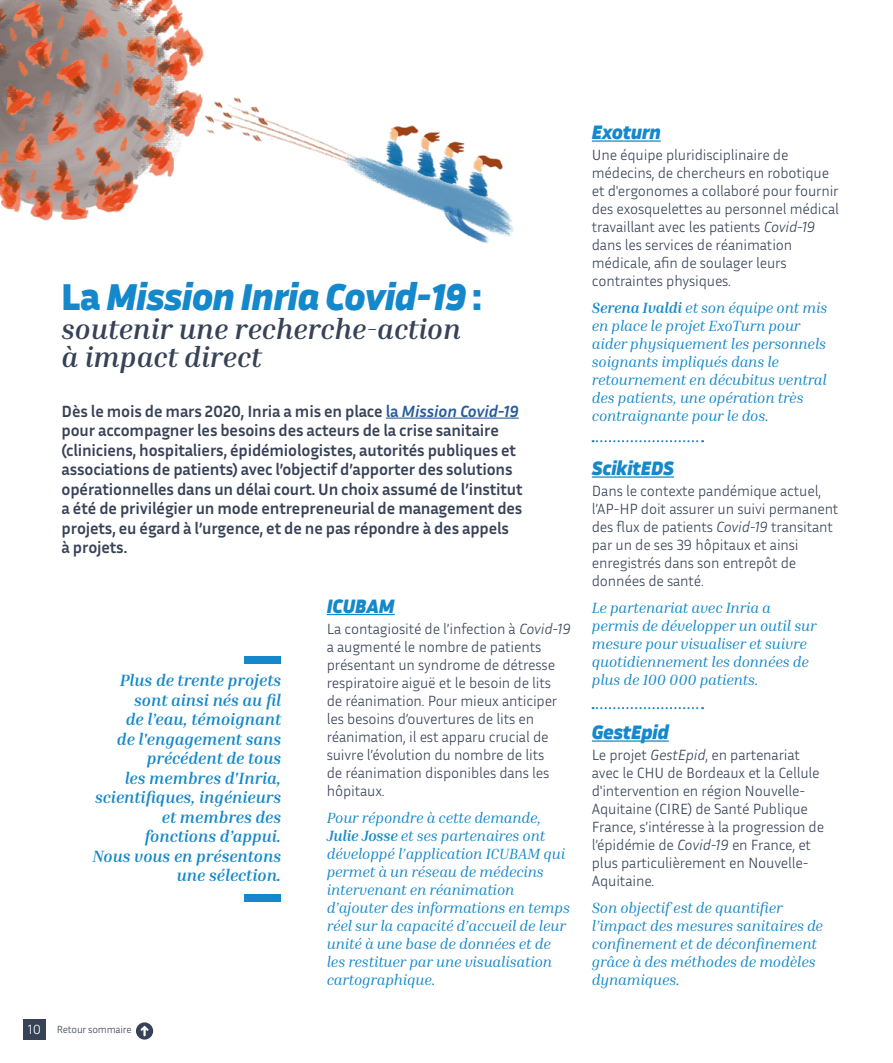
<style>
.page{position:relative;width:893px;height:1063px;background:#fff}
.page>*{position:absolute;margin:0;border:0;box-sizing:border-box;transform-origin:0 0}
.t1{font:italic 800 37.5px "Inria Sans";color:#1488ca}
.t2{font:italic 700 28.5px/28.5px "Inria Serif";color:#384257}
.t3{font:italic 800 19.5px "Inria Sans";color:#1488ca}
.t4{font:700 16.5px/19.5px "Inria Sans";letter-spacing:-.01em;color:#384257}
.t5{font:italic 700 16.5px/19.5px "Inria Serif";color:#1488ca;text-align:right}
.t6{font:300 15px/18px "Inria Sans";letter-spacing:-.01em;color:#384257}
.t7{font:italic 15px/18px "Inria Serif";letter-spacing:-.01em;color:#1488ca}
.t8{font:300 13.5px "Inria Sans";color:#fff}
.t9{font:300 10.5px "Inria Sans";letter-spacing:-.02em;color:#384257}
.s1{font-style:normal}
.s2{color:#275b9b}
.s3{font-style:italic;color:#275b9b}
.s4{font-style:italic}
.s5{font-weight:700}
</style>
<div class="page">
<hr style="left:327px;top:614px;width:68px;height:1px;background:#1488ca">
<hr style="left:592px;top:140px;width:69px;height:2px;background:#1488ca">
<hr style="left:592px;top:476px;width:82px;height:2px;background:#1488ca">
<hr style="left:592px;top:740px;width:77px;height:2px;background:#1488ca">
<div style="left:23px;top:1019px;width:23px;height:21px;background:#384257"></div>
<hr style="left:386px;top:418px;width:133px;height:1px;background:#275b9b">
<div style="left:245px;top:657px;width:36px;height:7px;background:#1488ca"></div>
<div style="left:245px;top:895px;width:36px;height:7px;background:#1488ca"></div>
<svg style="left:593px;top:440px;width:110px;height:2px"></svg>
<svg style="left:593px;top:707px;width:110px;height:2px"></svg>
<img style="left:0;top:0;width:514px;height:244px">
<svg style="left:136px;top:1022px;width:17px;height:18px"></svg>
<svg style="left:141px;top:1026px;width:7px;height:10px"></svg>
<p class="t8" style="left:28px;top:1020px;width:15px">10</p>
<h1 class="t1" style="left:62px;top:274px;width:422px"><span class="s1">La</span> Mission Inria Covid-19 <span class="s1">:</span></h1>
<h2 class="t2" style="left:62px;top:314px;width:401px">soutenir une recherche-action à impact direct</h2>
<p class="t4" style="left:62px;top:401px;width:463px">Dès le mois de mars 2020, Inria a mis en place <span class="s2">la</span> <span class="s3">Mission Covid-19 </span>pour accompagner les besoins des acteurs de la crise sanitaire (cliniciens, hospitaliers, épidémiologistes, autorités publiques et associations de patients) avec l’objectif d’apporter des solutions opérationnelles dans un délai court. Un choix assumé de l’institut a été de privilégier un mode entrepreneurial de management des projets, eu égard à l’urgence, et de ne pas répondre à des appels<br>à projets.</p>
<p class="t5" style="left:92px;top:671px;width:190px">Plus de trente projets sont ainsi nés au fil<br>de l’eau, témoignant<br>de l'engagement sans précédent de tous<br>les membres d'Inria, scientifiques, ingénieurs et membres des fonctions d’appui.<br>Nous vous en présentons une sélection.</p>
<p class="t9" style="left:57px;top:1023px;width:76px">Retour sommaire</p>
<h3 class="t3" style="left:327px;top:594px;width:69px">ICUBAM</h3>
<p class="t6" style="left:327px;top:619px;width:245px">La contagiosité de l’infection à <span class="s4">Covid-19 </span>a augmenté le nombre de patients présentant un syndrome de détresse respiratoire aiguë et le besoin de lits<br>de réanimation. Pour mieux anticiper les besoins d’ouvertures de lits en réanimation, il est apparu crucial de suivre l’évolution du nombre de lits<br>de réanimation disponibles dans les hôpitaux.</p>
<p class="t7" style="left:327px;top:808px;width:245px">Pour répondre à cette demande,<br><span class="s5">Julie Josse</span> et ses partenaires ont développé l’application ICUBAM qui permet à un réseau de médecins intervenant en réanimation d’ajouter des informations en temps réel sur la capacité d’accueil de leur unité à une base de données et de les restituer par une visualisation cartographique.</p>
<h3 class="t3" style="left:592px;top:120px;width:70px">Exoturn</h3>
<p class="t6" style="left:592px;top:146px;width:249px">Une équipe pluridisciplinaire de médecins, de chercheurs en robotique et d'ergonomes a collaboré pour fournir des exosquelettes au personnel médical travaillant avec les patients <span class="s4">Covid-19 </span>dans les services de réanimation médicale, afin de soulager leurs contraintes physiques.</p>
<p class="t7" style="left:592px;top:299px;width:237px"><span class="s5">Serena Ivaldi</span> et son équipe ont mis en place le projet ExoTurn pour aider physiquement les personnels soignants impliqués dans le retournement en décubitus ventral des patients, une opération très contraignante pour le dos.</p>
<h3 class="t3" style="left:592px;top:456px;width:84px">ScikitEDS</h3>
<p class="t6" style="left:592px;top:482px;width:248px">Dans le contexte pandémique actuel, l’AP-HP doit assurer un suivi permanent des flux de patients <span class="s4">Covid-19</span> transitant par un de ses 39 hôpitaux et ainsi enregistrés dans son entrepôt de données de santé.</p>
<p class="t7" style="left:592px;top:599px;width:226px">Le partenariat avec Inria a permis de développer un outil sur mesure pour visualiser et suivre quotidiennement les données de plus de 100 000 patients.</p>
<h3 class="t3" style="left:592px;top:720px;width:78px">GestEpid</h3>
<p class="t6" style="left:592px;top:746px;width:234px">Le projet <span class="s4">GestEpid</span>, en partenariat avec le CHU de Bordeaux et la Cellule d'intervention en région Nouvelle-Aquitaine (CIRE) de Santé Publique France, s’intéresse à la progression de l’épidémie de <span class="s4">Covid-19</span> en France, et plus particulièrement en Nouvelle-Aquitaine.</p>
<p class="t7" style="left:592px;top:899px;width:233px">Son objectif est de quantifier l’impact des mesures sanitaires de confinement et de déconfinement grâce à des méthodes de modèles dynamiques.</p>
</div>
